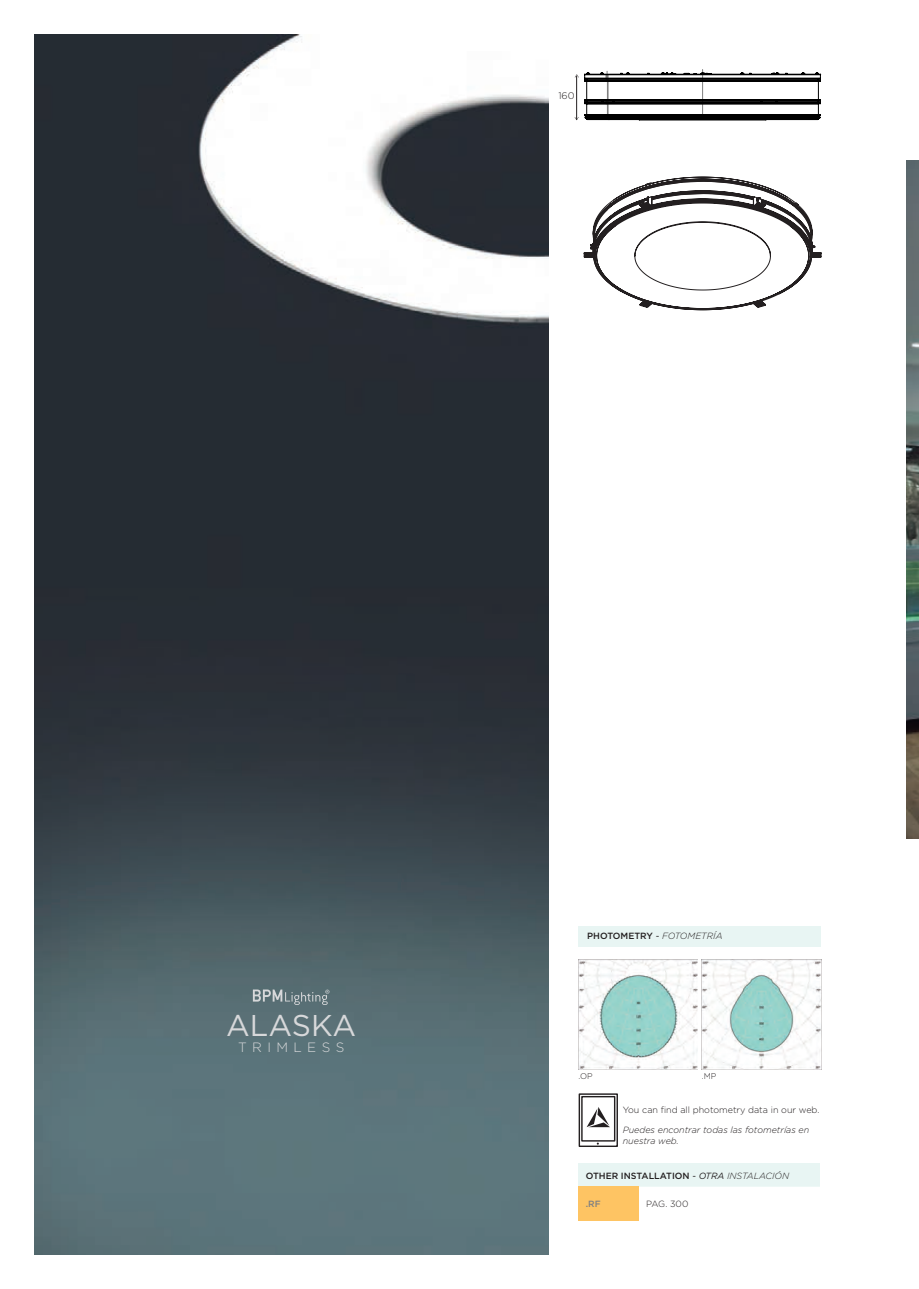
<style>
.page{position:relative;width:919px;height:1289px;background:#fff}
.page>*{position:absolute;margin:0;border:0;box-sizing:border-box;transform-origin:0 0}
.NOMBRE_PRODUCTO{font:30px "Gotham";color:#d7d8da}
.NOMBRE_PRODUCTO-2{font:300 13.5px "Gotham";letter-spacing:.4em;color:#d7d8da}
.ING__texto_simple{font:300 9.6px "Gotham";color:#231f20}
.TEXTO_BÁSICO_GENERAL{font:500 9px "Gotham";color:#231f20}
.TEX_COTAS_CROQUIS{font:italic 300 9px/10.8px "Gotham";color:#231f20}
.TEX_COTAS_CROQUIS-2{font:300 9px "Gotham";color:#231f20}
.ING__texto_simple-2{font:300 9px "Gotham";letter-spacing:-.02em;color:#231f20}
.ING__texto_simple-3{font:500 9px "Gotham";color:#7d7f82}
.TEX_COTAS_CROQUIS-3{font:300 8.25px "Gotham";color:#231f20}
.s1{font-weight:400}
.s2{font-weight:300;font-style:italic}
.s3{font-weight:400;font-style:italic}
</style>
<div class="page">
<img style="left:906px;top:160px;width:12px;height:678px">
<img style="left:34px;top:34px;width:514px;height:1220px">
<svg style="left:253px;top:989px;width:76px;height:15px"></svg>
<hr style="left:576px;top:76px;width:1px;height:44px;background:#231f20">
<svg style="left:583px;top:177px;width:238px;height:133px"></svg>
<div style="left:578px;top:926px;width:243px;height:20px;background:#e8f5f3"></div>
<svg style="left:578px;top:1093px;width:40px;height:54px"></svg>
<img style="left:578px;top:959px;width:119px;height:110px">
<img style="left:701px;top:959px;width:120px;height:110px">
<div style="left:578px;top:1163px;width:242px;height:23px;background:#e8f5f3"></div>
<div style="left:578px;top:1186px;width:61px;height:34px;background:#fec463"></div>
<svg style="left:639px;top:1186px;width:181px;height:1px"></svg>
<hr style="left:702px;top:69px;width:1px;height:50px;background:#808080">
<svg style="left:584px;top:71px;width:236px;height:50px"></svg>
<svg style="left:574px;top:74px;width:4px;height:4px"></svg>
<p class="ING__texto_simple" style="left:558px;top:89px;width:18px">160</p>
<p class="NOMBRE_PRODUCTO" style="left:226px;top:1006px;width:131px">ALASKA</p>
<p class="NOMBRE_PRODUCTO-2" style="left:238px;top:1039px;width:108px">TRIMLESS</p>
<p class="TEXTO_BÁSICO_GENERAL" style="left:587px;top:929px;width:137px">PHOTOMETRY <span class="s1">-</span> <span class="s2">FOTOMETRÍA</span></p>
<p class="TEX_COTAS_CROQUIS-3" style="left:578px;top:1071px;width:16px">.OP</p>
<p class="TEX_COTAS_CROQUIS-3" style="left:701px;top:1071px;width:16px">.MP</p>
<p class="TEX_COTAS_CROQUIS-2" style="left:622px;top:1103px;width:198px">You can find all photometry data in our web.</p>
<p class="TEX_COTAS_CROQUIS" style="left:622px;top:1124px;width:188px">Puedes encontrar todas las fotometrías en nuestra web.</p>
<p class="TEXTO_BÁSICO_GENERAL" style="left:585px;top:1169px;width:205px">OTHER INSTALLATION <span class="s1">-</span> <span class="s3">OTRA</span> <span class="s2">INSTALACIÓN</span></p>
<p class="ING__texto_simple-3" style="left:585px;top:1198px;width:16px">.RF</p>
<p class="ING__texto_simple-2" style="left:646px;top:1198px;width:44px">PAG. 300</p>
</div>
